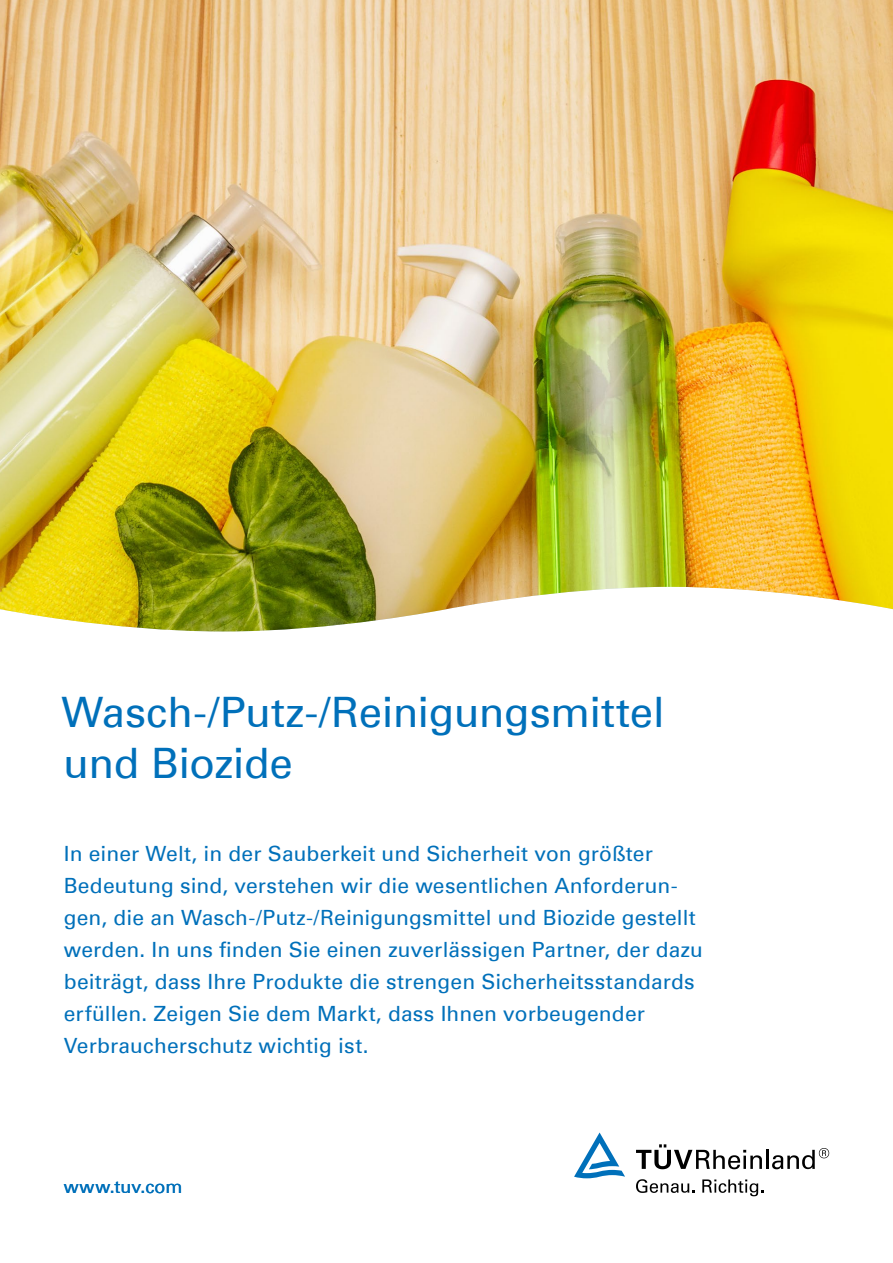
<style>
.page{position:relative;width:893px;height:1263px;background:#fff}
.page>*{position:absolute;margin:0;border:0;box-sizing:border-box;transform-origin:0 0}
._01_Headline{font:42px/51px "Univers Com 55 Roman";letter-spacing:-.01em;color:#0070ba}
._02_Subheadline___Intro{font:21px/32px "Univers Com 55 Roman";letter-spacing:.01em;color:#0070ba}
._03_Copy{font:18px "Univers Com 55 Roman";letter-spacing:.01em;color:#0070ba}
</style>
<div class="page">
<img style="left:0;top:0;width:893px;height:631px">
<svg style="left:636px;top:1144px;width:126px;height:25px"></svg>
<hr style="left:766px;top:1150px;width:3px;height:19px;background:#000">
<svg style="left:772px;top:1148px;width:57px;height:21px"></svg>
<svg style="left:636px;top:1179px;width:58px;height:14px"></svg>
<svg style="left:702px;top:1179px;width:61px;height:17px"></svg>
<svg style="left:574px;top:1133px;width:51px;height:45px"></svg>
<p class="_01_Headline" style="left:61px;top:687px;width:605px">Wasch-/Putz-/Reinigungsmittel und Biozide</p>
<p class="_02_Subheadline___Intro" style="left:64px;top:838px;width:641px">In einer Welt, in der Sauberkeit und Sicherheit von größter Bedeutung sind, verstehen wir die wesentlichen Anforderun&shy;gen, die an Wasch-/Putz-/Reinigungsmittel und Biozide gestellt werden. In uns finden Sie einen zuverlässigen Partner, der dazu beiträgt, dass Ihre Produkte die strengen Sicherheitsstandards erfüllen. Zeigen Sie dem Markt, dass Ihnen vorbeugender Verbraucherschutz wichtig ist.</p>
<p class="_03_Copy" style="left:64px;top:1175px;width:120px">www.tuv.com</p>
</div>
